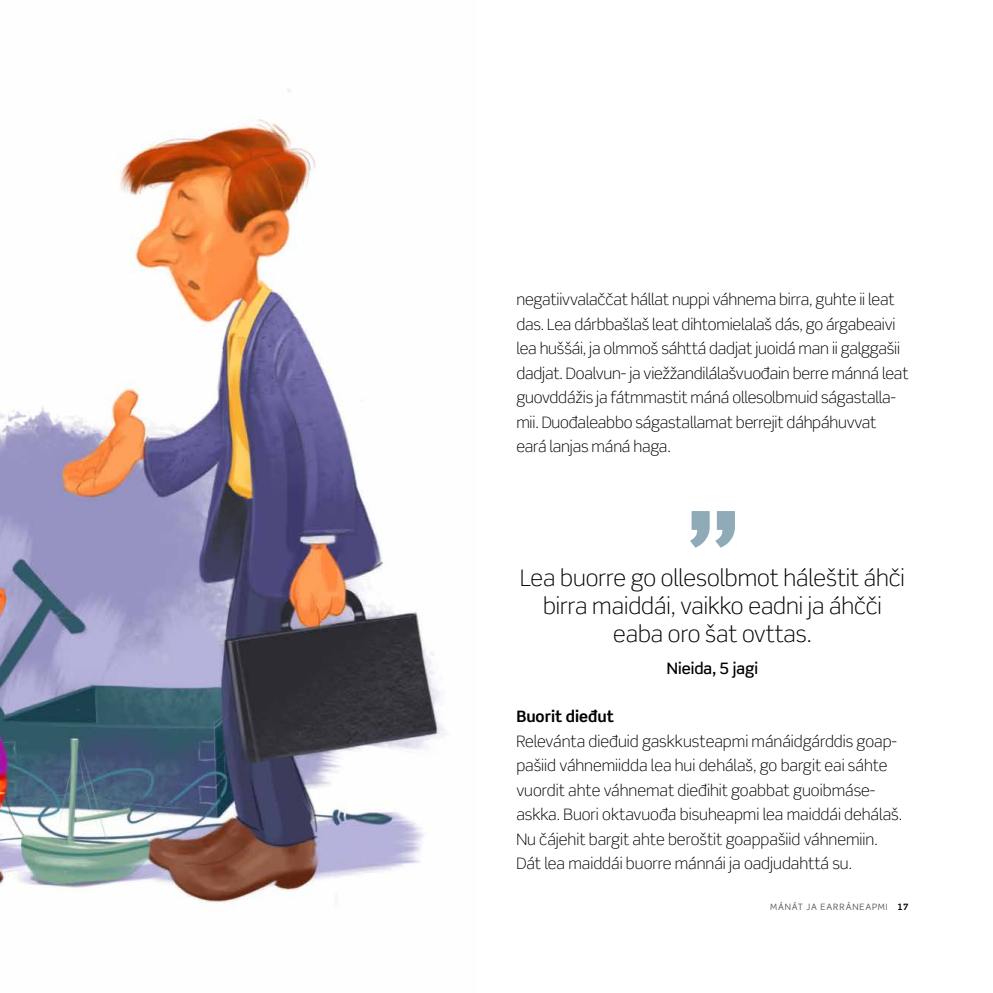
<style>
.page{position:relative;width:993px;height:993px;background:#fff}
.page>*{position:absolute;margin:0;border:0;box-sizing:border-box;transform-origin:0 0}
.t1{font:300 22.75px/28px "Scene Pro";color:#000;text-align:center}
.t2{font:300 15.75px/24.5px "Scene Pro";letter-spacing:-.01em;color:#000}
.t3{font:500 15.75px "Scene Pro";color:#000}
.t4{font:700 15.75px "Scene Pro";color:#000}
.t5{font:8.75px "Scene Pro";letter-spacing:.1em;color:#575756}
.s1{font-weight:700;color:#000}
</style>
<div class="page">
<img style="left:0;top:89px;width:444px;height:815px">
<svg style="left:690px;top:511px;width:44px;height:36px"></svg>
<p class="t2" style="left:516px;top:287px;width:393px">negatiivvalaččat hállat nuppi váhnema birra, guhte ii leat das. Lea dárbbašlaš leat dihtomielalaš dás, go árgabeaivi lea huššái, ja olmmoš sáhttá dadjat juoidá man ii galggašii dadjat. Doalvun- ja viežžandilálašvuođain berre mánná leat guovddážis ja fátmmastit máná ollesolbmuid ságastalla&shy;mii. Duođaleabbo ságastallamat berrejit dáhpáhuvvat eará lanjas máná haga.</p>
<h1 class="t1" style="left:520px;top:563px;width:386px">Lea buorre go ollesolbmot háleštit áhči birra maiddái, vaikko eadni ja áhčči eaba oro šat ovttas.</h1>
<p class="t3" style="left:666px;top:658px;width:92px">Nieida, 5 jagi</p>
<p class="t4" style="left:516px;top:706px;width:99px">Buorit dieđut</p>
<p class="t2" style="left:516px;top:728px;width:387px">Relevánta dieđuid gaskkusteapmi mánáidgárddis goap&shy;pašiid váhnemiidda lea hui dehálaš, go bargit eai sáhte vuordit ahte váhnemat dieđihit goabbat guoibmáse&shy;askka. Buori oktavuođa bisuheapmi lea maiddái dehálaš.<br>Nu čájehit bargit ahte beroštit goappašiid váhnemiin.<br>Dát lea maiddái buorre mánnái ja oadjudahttá su.</p>
<p class="t5" style="left:769px;top:901px;width:140px">MÁNÁT JA EARRÁNEAPMI <span class="s1">17</span></p>
</div>
